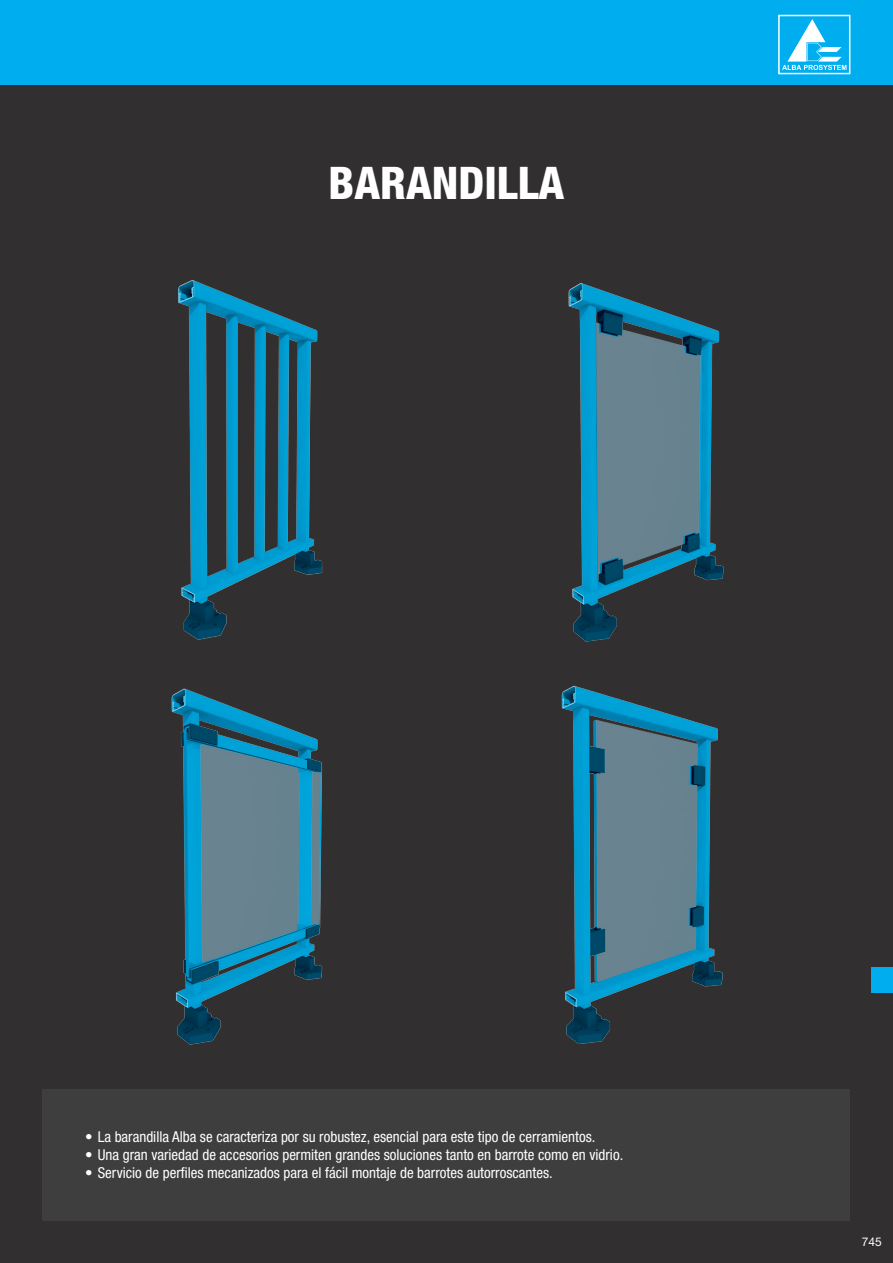
<style>
.page{position:relative;width:893px;height:1263px;background:#312f30}
.page>*{position:absolute;margin:0;border:0;box-sizing:border-box;transform-origin:0 0}
.t1{font:800 condensed 45px "Helvetica Neue LT Pro";color:#fff}
.t2{font:condensed 15px "Helvetica Neue LT Pro";color:#fff}
.t3{font:12px "Helvetica Neue LT Pro";color:#fff}
</style>
<div class="page">
<div style="left:43px;top:1089px;width:807px;height:131px;background:#3e3e3f"></div>
<img style="left:568px;top:283px;width:156px;height:359px">
<img style="left:561px;top:685px;width:162px;height:359px">
<img style="left:171px;top:688px;width:152px;height:357px">
<img style="left:178px;top:280px;width:145px;height:360px">
<div style="left:0;top:0;width:893px;height:85px;background:#00aeef"></div>
<svg style="left:782px;top:19px;width:64px;height:51px"></svg>
<div style="left:778px;top:15px;width:72px;height:59px;border:2px solid #fff"></div>
<div style="left:872px;top:967px;width:21px;height:25px;background:#00aeef"></div>
<h1 class="t1" style="left:329px;top:155px;width:27px">BARA</h1>
<h1 class="t1" style="left:432px;top:155px;width:134px">NDILLA</h1>
<p class="t2" style="left:85px;top:1128px;width:512px">• La barandilla Alba se caracteriza por su robustez, esencial para este tipo de cerramientos.</p>
<p class="t2" style="left:85px;top:1146px;width:540px">• Una gran variedad de accesorios permiten grandes soluciones tanto en barrote como en vidrio.</p>
<p class="t2" style="left:85px;top:1164px;width:469px">• Servicio de perfiles mecanizados para el fácil montaje de barrotes autorroscantes.</p>
<p class="t3" style="left:862px;top:1234px;width:22px">745</p>
</div>
